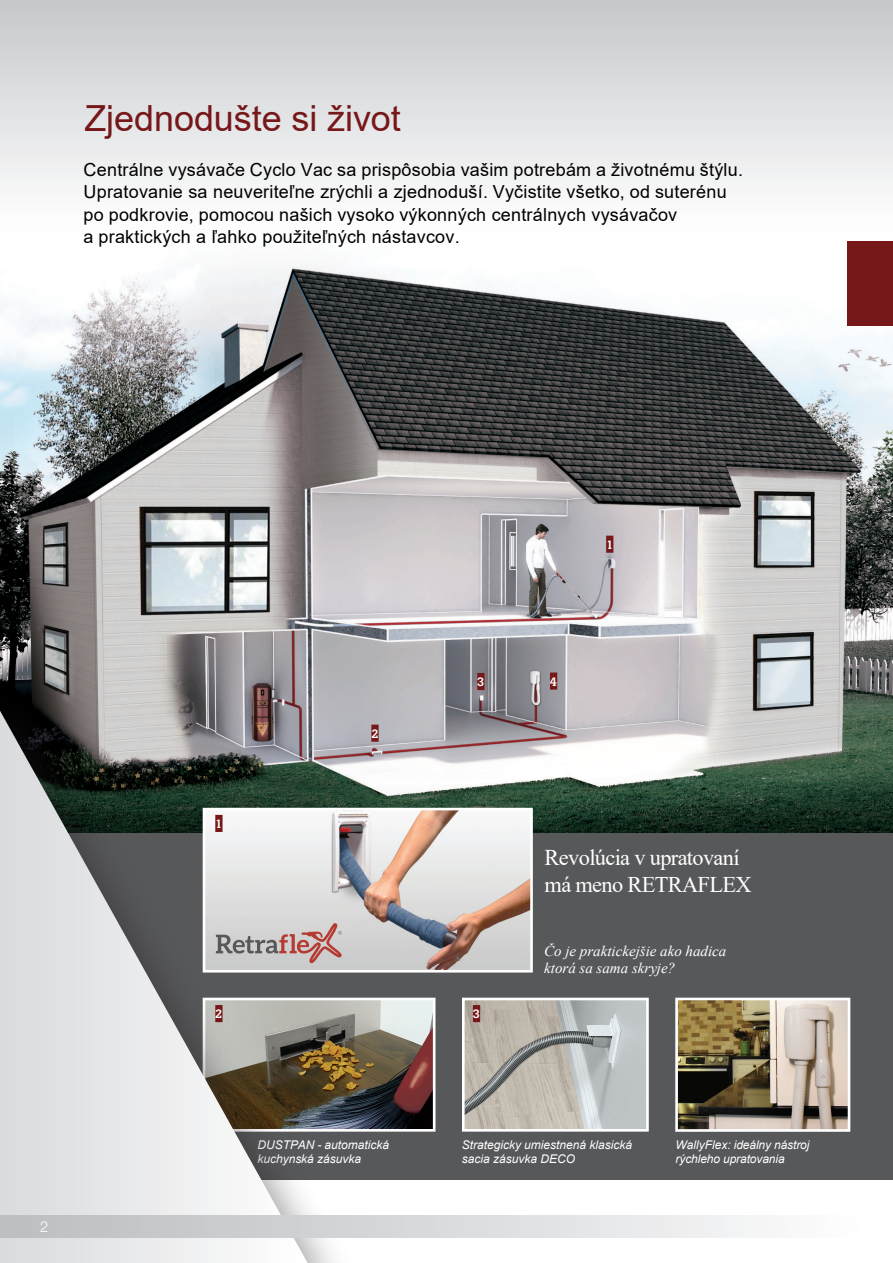
<style>
.page{position:relative;width:893px;height:1263px;background:#fff}
.page>*{position:absolute;margin:0;border:0;box-sizing:border-box;transform-origin:0 0}
.Page_Title{font:36px "Arial";color:#761819}
.Page_Title-2{font:22.35px/27px "Times New Roman";letter-spacing:-.03em;color:#fff}
.Text{font:18px/22.5px "Arial";letter-spacing:.015em;color:#000}
.t1{font:italic 15px/16.5px "Times New Roman";color:#fff}
.t2{font:300 15px "Helvetica Neue LT Std";color:#fff}
.t3{font:italic 12px/13.5px "Arial";color:#fff}
.t4{font:500 12px "Boton";color:#fff}
.s1{font-size:22.5px}
</style>
<div class="page">
<svg style="left:0;top:0;width:893px;height:155px;background:#d9dadc"></svg>
<img style="left:0;top:155px;width:893px;height:678px">
<div style="left:0;top:833px;width:893px;height:346px;background:#57585a"></div>
<img style="left:466px;top:1002px;width:179px;height:125px">
<div style="left:462px;top:998px;width:187px;height:133px;border:3px solid #fff"></div>
<img style="left:358px;top:1002px;width:73px;height:125px">
<div style="left:203px;top:998px;width:232px;height:133px;border:3px solid #fff"></div>
<img style="left:358px;top:812px;width:171px;height:156px">
<div style="left:203px;top:808px;width:330px;height:164px;border:3px solid #fff"></div>
<div style="left:606px;top:536px;width:7px;height:17px;background:#761819"></div>
<div style="left:473px;top:1005px;width:7px;height:17px;background:#761819"></div>
<div style="left:477px;top:673px;width:7px;height:17px;background:#761819"></div>
<div style="left:550px;top:672px;width:7px;height:18px;background:#761819"></div>
<div style="left:371px;top:725px;width:8px;height:17px;background:#761819"></div>
<img style="left:679px;top:1002px;width:167px;height:126px">
<div style="left:675px;top:998px;width:175px;height:134px;border:3px solid #fff"></div>
<div style="left:0;top:676px;width:358px;height:587px;background:#231f20;opacity:.46"></div>
<svg style="left:0;top:697px;width:315px;height:566px"></svg>
<div style="left:0;top:1216px;width:893px;height:21px;background:linear-gradient(to right,#babbbe,#fefeff)"></div>
<div style="left:848px;top:241px;width:45px;height:84px;background:#761819"></div>
<p class="Page_Title" style="left:84px;top:101px;width:318px">Zjednodušte si život</p>
<p class="Text" style="left:84px;top:159px;width:661px">Centrálne vysávače Cyclo Vac sa prispôsobia vašim potrebám a životnému štýlu.<br>Upratovanie sa neuveriteľne zrýchli a zjednoduší. Vyčistite všetko, od suterénu po podkrovie, pomocou našich vysoko výkonných centrálnych vysávačov<br>a praktických a ľahko použiteľných nástavcov.</p>
<p class="t2" style="left:40px;top:1217px;width:10px">2</p>
<p class="t4" style="left:215px;top:817px;width:9px">1</p>
<p class="t4" style="left:371px;top:726px;width:9px">2</p>
<p class="t4" style="left:606px;top:537px;width:9px">1</p>
<p class="t4" style="left:477px;top:675px;width:9px">3</p>
<p class="t4" style="left:550px;top:674px;width:9px">4</p>
<p class="Page_Title-2" style="left:545px;top:845px;width:208px"><span class="s1">Revol</span>úcia v upratovaní má meno RETRAFLEX</p>
<p class="t1" style="left:544px;top:943px;width:184px">Čo je praktickejšie ako hadica ktorá sa sama skryje?</p>
<p class="t4" style="left:215px;top:1007px;width:9px">2</p>
<p class="t4" style="left:473px;top:1007px;width:9px">3</p>
<p class="t3" style="left:257px;top:1139px;width:133px">DUSTPAN - automatická kuchynská zásuvka</p>
<p class="t3" style="left:462px;top:1139px;width:172px">Strategicky umiestnená klasická sacia zásuvka DECO</p>
<p class="t3" style="left:676px;top:1139px;width:135px">WallyFlex: ideálny nástroj rýchleho upratovania</p>
</div>
